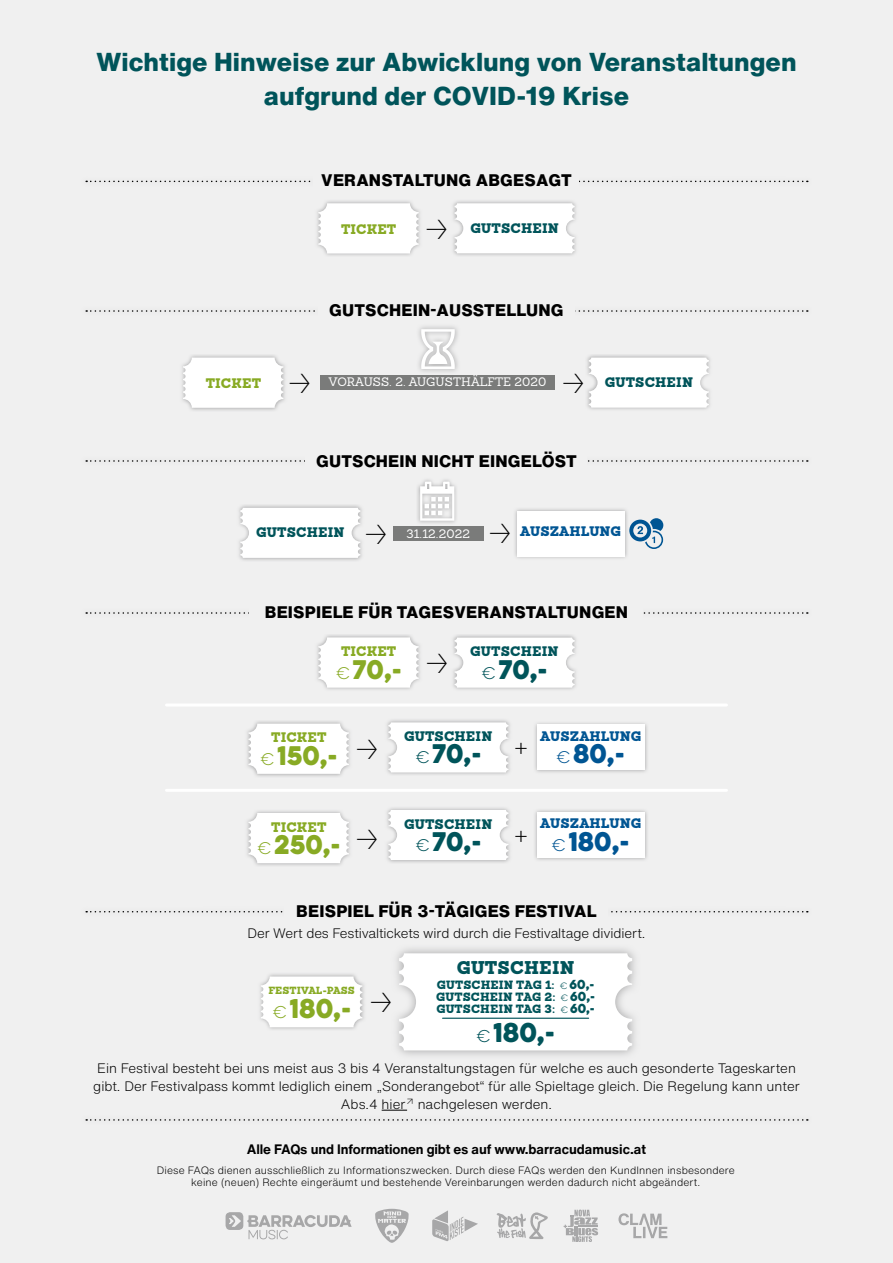
<style>
.page{position:relative;width:893px;height:1263px;background:#f0f0f0}
.page>*{position:absolute;margin:0;border:0;box-sizing:border-box;transform-origin:0 0}
.t1{font:200 27px "Helvetica Now Display";color:#000}
.t2{font:800 25.5px/34.5px "Helvetica Now Text";color:#00545a;text-align:center}
.t3{font:24.45px "Eveleth Clean";color:#88aa24}
.t4{font:24.45px "Eveleth Clean";color:#00545a}
.t5{font:24.15px "Eveleth Clean";color:#88aa24}
.t6{font:24.15px "Eveleth Clean";color:#00545a}
.t7{font:24.15px "Eveleth Clean";color:#005593}
.t8{font:900 18px "Sanchez";letter-spacing:.01em;color:#00545a}
.t9{font:800 16.5px "Helvetica Now Text";letter-spacing:.01em;color:#000}
.t10{font:300 13.5px/18px "Helvetica Now Text";color:#000;text-align:center}
.t11{font:900 13.5px "Sanchez";letter-spacing:.01em;color:#00545a}
.t12{font:700 13.5px "Helvetica Now Text";letter-spacing:-.01em;color:#000}
.t13{font:900 13.5px "Sanchez";letter-spacing:.01em;color:#005593}
.t14{font:900 13.5px "Sanchez";letter-spacing:.01em;color:#88aa24}
.t15{font:12px "Sanchez";letter-spacing:.01em;color:#fff}
.t16{font:900 11.7px/12px "Sanchez";letter-spacing:.01em;color:#00545a;text-align:justify}
.t17{font:300 10.5px/12.8px "Helvetica Now Text";letter-spacing:.01em;color:#000;text-align:center}
.t18{font:900 10.2px "Sanchez";letter-spacing:.01em;color:#88aa24}
.s1{color:#88aa24}
.s2{font-family:"Helvetica Now Display";font-weight:200;font-size:27px;color:#000}
.s3{font-weight:100;font-size:15.15px}
.s4{font-family:"Eveleth Clean";font-weight:100;font-size:8.25px}
.s5{font-family:"Eveleth Clean";font-weight:400}
.s6{font-weight:100;font-size:15.3px}
</style>
<div class="page">
<svg style="left:226px;top:1212px;width:126px;height:27px"></svg>
<svg style="left:497px;top:1212px;width:51px;height:27px"></svg>
<svg style="left:375px;top:1209px;width:34px;height:34px"></svg>
<svg style="left:564px;top:1209px;width:34px;height:33px"></svg>
<svg style="left:432px;top:1210px;width:46px;height:31px"></svg>
<svg style="left:618px;top:1213px;width:49px;height:25px"></svg>
<div style="left:314px;top:199px;width:108px;height:58px;background:linear-gradient(to right,#e4e4e5,#e4e4e5)"></div>
<svg style="left:318px;top:203px;width:101px;height:50px"></svg>
<div style="left:451px;top:199px;width:128px;height:58px;background:linear-gradient(to bottom,#e9e9e9,#e7e7e7)"></div>
<svg style="left:454px;top:203px;width:121px;height:50px"></svg>
<svg style="left:85px;top:180px;width:724px;height:3px"></svg>
<svg style="left:86px;top:181px;width:722px;height:1px"></svg>
<div style="left:314px;top:170px;width:265px;height:18px;background:#f0f0f0"></div>
<div style="left:393px;top:526px;width:90px;height:15px;background:#7a7b7a"></div>
<div style="left:416px;top:478px;width:42px;height:47px;background:linear-gradient(to right,#e2e2e2,#e4e4e4)"></div>
<svg style="left:420px;top:482px;width:34px;height:39px"></svg>
<svg style="left:239px;top:505px;width:123px;height:56px"></svg>
<div style="left:240px;top:508px;width:120px;height:50px;background:#fff"></div>
<div style="left:513px;top:507px;width:116px;height:53px;background:linear-gradient(to right,#ddd,#dcdcdc)"></div>
<div style="left:517px;top:511px;width:107px;height:45px;background:#fff"></div>
<svg style="left:629px;top:518px;width:34px;height:31px"></svg>
<svg style="left:86px;top:460px;width:722px;height:2px"></svg>
<div style="left:306px;top:451px;width:281px;height:18px;background:#f0f0f0"></div>
<svg style="left:86px;top:1119px;width:722px;height:2px"></svg>
<svg style="left:260px;top:974px;width:104px;height:56px"></svg>
<svg style="left:261px;top:976px;width:101px;height:51px"></svg>
<svg style="left:396px;top:948px;width:239px;height:108px;fill:#e0e0e1"></svg>
<svg style="left:399px;top:953px;width:233px;height:97px"></svg>
<hr style="left:443px;top:1018px;width:146px;height:1px;background:#00545a">
<svg style="left:85px;top:911px;width:724px;height:2px"></svg>
<svg style="left:86px;top:911px;width:722px;height:1px"></svg>
<div style="left:285px;top:901px;width:323px;height:19px;background:#f0f0f0"></div>
<div style="left:320px;top:375px;width:235px;height:15px;background:#7a7b7a"></div>
<svg style="left:587px;top:355px;width:123px;height:55px"></svg>
<svg style="left:589px;top:358px;width:120px;height:50px"></svg>
<svg style="left:182px;top:355px;width:103px;height:56px"></svg>
<svg style="left:183px;top:358px;width:100px;height:50px"></svg>
<svg style="left:86px;top:310px;width:722px;height:2px"></svg>
<div style="left:318px;top:300px;width:257px;height:18px;background:#f0f0f0"></div>
<svg style="left:419px;top:326px;width:39px;height:46px"></svg>
<svg style="left:421px;top:329px;width:34px;height:40px"></svg>
<svg style="left:317px;top:635px;width:103px;height:55px"></svg>
<svg style="left:318px;top:637px;width:101px;height:51px"></svg>
<svg style="left:453px;top:635px;width:123px;height:55px"></svg>
<svg style="left:454px;top:637px;width:121px;height:51px"></svg>
<svg style="left:86px;top:612px;width:722px;height:2px"></svg>
<div style="left:250px;top:602px;width:393px;height:18px;background:#f0f0f0"></div>
<hr style="left:166px;top:703px;width:560px;height:3px;background:#fff">
<hr style="left:166px;top:789px;width:560px;height:3px;background:#fff">
<div style="left:533px;top:721px;width:116px;height:53px;background:linear-gradient(to right,#ddd,#dcdcdc)"></div>
<div style="left:537px;top:725px;width:107px;height:45px;background:#fff"></div>
<div style="left:384px;top:718px;width:129px;height:58px;background:linear-gradient(to bottom,#e8e8e8,#e8e8e8)"></div>
<svg style="left:388px;top:722px;width:120px;height:50px"></svg>
<svg style="left:247px;top:721px;width:103px;height:56px"></svg>
<svg style="left:248px;top:724px;width:101px;height:50px"></svg>
<svg style="left:535px;top:810px;width:112px;height:50px"></svg>
<div style="left:537px;top:812px;width:107px;height:45px;background:#fff"></div>
<svg style="left:387px;top:808px;width:123px;height:55px"></svg>
<div style="left:388px;top:810px;width:120px;height:50px;background:#fff"></div>
<svg style="left:247px;top:811px;width:103px;height:55px"></svg>
<svg style="left:248px;top:813px;width:101px;height:50px"></svg>
<svg style="left:382px;top:1110px;width:25px;height:1px"></svg>
<h2 class="t2" style="left:96px;top:44px;width:702px">Wichtige Hinweise zur Abwicklung von Veranstaltungen aufgrund der COVID-19 Krise</h2>
<p class="t9" style="left:321px;top:168px;width:252px">VERANSTALTUNG ABGESAGT</p>
<p class="t11" style="left:341px;top:218px;width:219px"><span class="s1">TICKET</span> <span class="s2">→</span> GUTSCHEIN</p>
<p class="t9" style="left:329px;top:298px;width:236px">GUTSCHEIN-AUSSTELLUNG</p>
<p class="t14" style="left:206px;top:374px;width:108px">TICKET <span class="s2">→</span></p>
<p class="t15" style="left:329px;top:374px;width:219px">VORAUSS. 2. AUGUSTHÄLFTE 2020</p>
<p class="t11" style="left:560px;top:373px;width:134px"><span class="s2">→</span> GUTSCHEIN</p>
<p class="t9" style="left:316px;top:448px;width:262px">GUTSCHEIN NICHT EINGELÖST</p>
<p class="t11" style="left:256px;top:523px;width:134px">GUTSCHEIN <span class="s2">→</span></p>
<p class="t15" style="left:406px;top:526px;width:65px">31.12.2022</p>
<p class="t13" style="left:487px;top:522px;width:136px"><span class="s2">→</span> AUSZAHLUNG</p>
<p class="t9" style="left:265px;top:599px;width:365px">BEISPIELE FÜR TAGESVERANSTALTUNGEN</p>
<p class="t14" style="left:341px;top:642px;width:57px">TICKET</p>
<h3 class="t5" style="left:336px;top:650px;width:68px"><span class="s3">€</span> 70,-</h3>
<h1 class="t1" style="left:424px;top:645px;width:27px">→</h1>
<p class="t11" style="left:470px;top:642px;width:90px">GUTSCHEIN</p>
<h3 class="t6" style="left:481px;top:650px;width:68px"><span class="s3">€</span> 70,-</h3>
<p class="t11" style="left:404px;top:727px;width:90px">GUTSCHEIN</p>
<p class="t14" style="left:271px;top:728px;width:57px">TICKET</p>
<h1 class="t1" style="left:354px;top:732px;width:27px">→</h1>
<h3 class="t5" style="left:260px;top:737px;width:79px"><span class="s3">€</span> 150,-</h3>
<h1 class="t1" style="left:514px;top:730px;width:15px">+</h1>
<h3 class="t6" style="left:415px;top:735px;width:68px"><span class="s3">€</span> 70,-</h3>
<p class="t13" style="left:540px;top:726px;width:103px">AUSZAHLUNG</p>
<h3 class="t7" style="left:556px;top:735px;width:70px"><span class="s3">€</span> 80,-</h3>
<p class="t14" style="left:271px;top:817px;width:57px">TICKET</p>
<h3 class="t5" style="left:257px;top:826px;width:85px"><span class="s3">€</span> 250,-</h3>
<h1 class="t1" style="left:354px;top:821px;width:27px">→</h1>
<p class="t11" style="left:404px;top:814px;width:90px">GUTSCHEIN</p>
<h3 class="t6" style="left:415px;top:823px;width:68px"><span class="s3">€</span> 70,-</h3>
<h1 class="t1" style="left:514px;top:818px;width:15px">+</h1>
<p class="t13" style="left:540px;top:814px;width:103px">AUSZAHLUNG</p>
<h3 class="t7" style="left:552px;top:822px;width:79px"><span class="s3">€</span> 180,-</h3>
<p class="t9" style="left:296px;top:899px;width:302px">BEISPIEL FÜR 3-TÄGIGES FESTIVAL</p>
<p class="t10" style="left:248px;top:924px;width:399px">Der Wert des Festivaltickets wird durch die Festivaltage dividiert.</p>
<h3 class="t8" style="left:457px;top:955px;width:119px">GUTSCHEIN</h3>
<p class="t18" style="left:268px;top:984px;width:88px">FESTIVAL-PASS</p>
<p class="t16" style="left:436px;top:979px;width:160px">GUTSCHEIN TAG 1: <span class="s4">€</span> <span class="s5">60,- </span>GUTSCHEIN TAG 2: <span class="s4">€</span> <span class="s5">60,- </span>GUTSCHEIN TAG 3: <span class="s4">€</span> <span class="s5">60,-</span></p>
<h3 class="t4" style="left:476px;top:1013px;width:80px"><span class="s6">€</span> 180,-</h3>
<h1 class="t1" style="left:368px;top:984px;width:27px">→</h1>
<h3 class="t3" style="left:272px;top:990px;width:80px"><span class="s6">€</span> 180,-</h3>
<p class="t10" style="left:93px;top:1058px;width:708px">Ein Festival besteht bei uns meist aus 3 bis 4 Veranstaltungstagen für welche es auch gesonderte Tageskarten gibt. Der Festivalpass kommt lediglich einem „Sonderangebot“ für alle Spieltage gleich. Die Regelung kann unter<br>Abs.4 hier <sup>↗</sup> nachgelesen werden.</p>
<p class="t12" style="left:247px;top:1139px;width:401px">Alle FAQs und Informationen gibt es auf www.barracudamusic.at</p>
<p class="t17" style="left:157px;top:1163px;width:579px">Diese FAQs dienen ausschließlich zu Informationszwecken. Durch diese FAQs werden den KundInnen insbesondere keine (neuen) Rechte eingeräumt und bestehende Vereinbarungen werden dadurch nicht abgeändert.</p>
</div>
